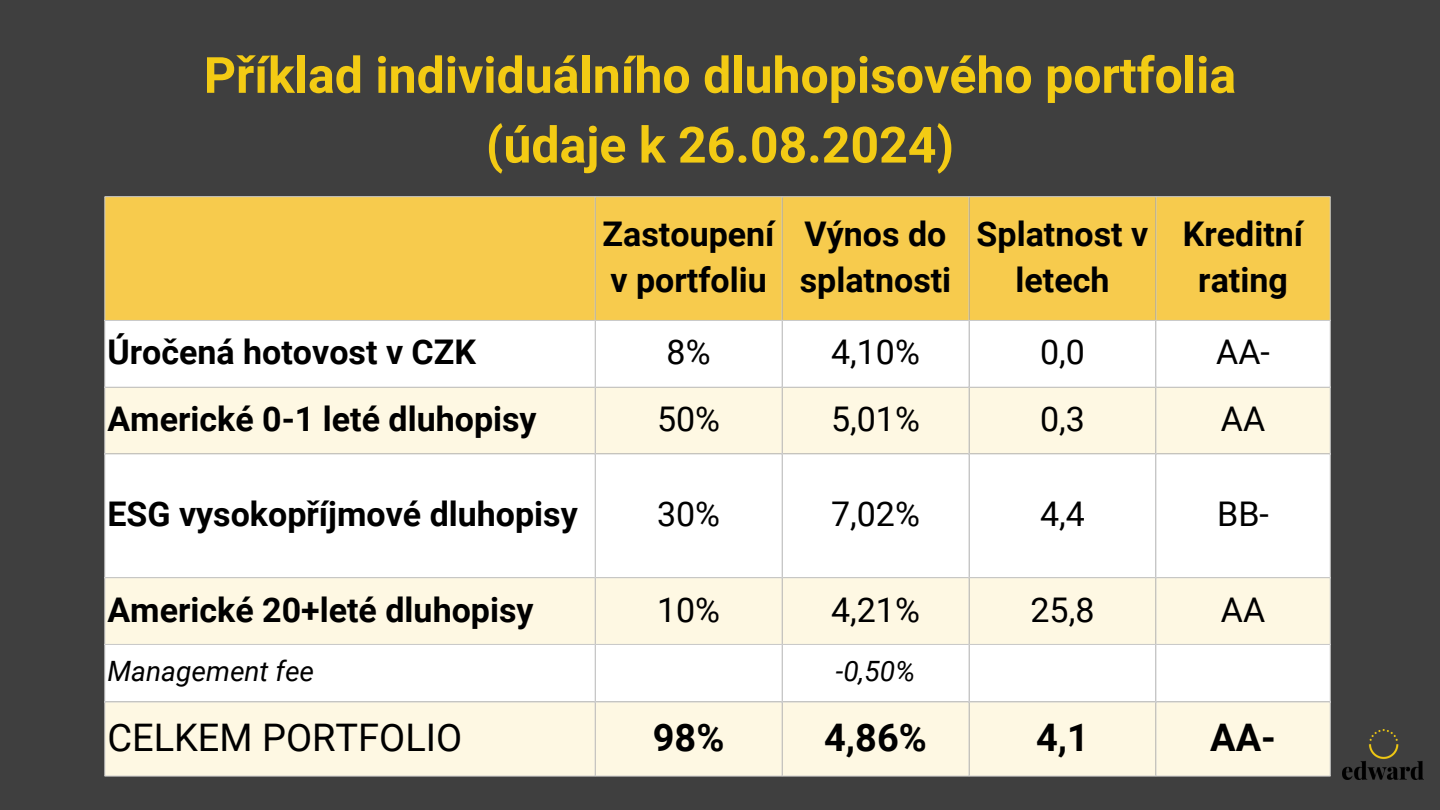
<style>
.page{position:relative;width:1440px;height:810px;background:#3f3f3f}
.page>*{position:absolute;margin:0;border:0;box-sizing:border-box;transform-origin:0 0}
.t1{font:700 50px/69.8px "Roboto";color:#f3cb14;text-align:center}
.t2{font:38px "Roboto";color:#000}
.t3{font:700 38px "Roboto";color:#000}
.t4{font:700 34px/46.5px "Roboto";color:#000}
.t5{font:34px "Roboto";color:#000}
.t6{font:italic 28px "Roboto";color:#000}
</style>
<div class="page">
<img style="left:1343px;top:729px;width:81px;height:51px">
<div style="left:106px;top:197px;width:1224px;height:123px;background:#f7cb4d"></div>
<div style="left:106px;top:321px;width:1224px;height:66px;background:#fff"></div>
<svg style="left:106px;top:388px;width:1224px;height:388px;fill:#fef8e3"></svg>
<hr style="left:105px;top:197px;width:1px;height:579px;background:#ccc">
<hr style="left:595px;top:197px;width:1px;height:579px;background:#ccc">
<hr style="left:782px;top:197px;width:1px;height:579px;background:#ccc">
<hr style="left:969px;top:197px;width:1px;height:579px;background:#ccc">
<hr style="left:1156px;top:197px;width:1px;height:579px;background:#ccc">
<hr style="left:1330px;top:197px;width:1px;height:579px;background:#ccc">
<hr style="left:105px;top:196px;width:1226px;height:1px;background:#ccc">
<hr style="left:105px;top:320px;width:1226px;height:1px;background:#ccc">
<hr style="left:105px;top:387px;width:1226px;height:1px;background:#ccc">
<hr style="left:105px;top:454px;width:1226px;height:1px;background:#ccc">
<hr style="left:105px;top:577px;width:1226px;height:1px;background:#ccc">
<hr style="left:105px;top:644px;width:1226px;height:1px;background:#ccc">
<hr style="left:105px;top:702px;width:1226px;height:1px;background:#ccc">
<hr style="left:105px;top:776px;width:1226px;height:1px;background:#ccc">
<h1 class="t1" style="left:204px;top:41px;width:1034px">Příklad individuálního dluhopisového portfolia (údaje k 26.08.2024)</h1>
<p class="t4" style="left:603px;top:211px;width:173px">Zastoupení v portfoliu</p>
<p class="t4" style="left:800px;top:211px;width:153px">Výnos do splatnosti</p>
<p class="t4" style="left:977px;top:211px;width:173px;text-align:center">Splatnost v letech</p>
<p class="t4" style="left:1183px;top:211px;width:122px;text-align:center">Kreditní rating</p>
<p class="t4" style="left:107px;top:329px;width:370px">Úročená hotovost v CZK</p>
<p class="t5" style="left:667px;top:333px;width:45px">8%</p>
<p class="t5" style="left:831px;top:333px;width:90px">4,10%</p>
<p class="t5" style="left:1040px;top:333px;width:46px">0,0</p>
<p class="t5" style="left:1216px;top:333px;width:55px">AA-</p>
<p class="t4" style="left:107px;top:396px;width:431px">Americké 0-1 leté dluhopisy</p>
<p class="t5" style="left:657px;top:399px;width:65px">50%</p>
<p class="t5" style="left:831px;top:399px;width:90px">5,01%</p>
<p class="t5" style="left:1040px;top:399px;width:46px">0,3</p>
<p class="t5" style="left:1221px;top:399px;width:46px">AA</p>
<p class="t4" style="left:107px;top:491px;width:472px">ESG vysokopříjmové dluhopisy</p>
<p class="t5" style="left:657px;top:495px;width:65px">30%</p>
<p class="t5" style="left:831px;top:495px;width:90px">7,02%</p>
<p class="t5" style="left:1040px;top:495px;width:46px">4,4</p>
<p class="t5" style="left:1217px;top:495px;width:53px">BB-</p>
<p class="t4" style="left:107px;top:587px;width:428px">Americké 20+leté dluhopisy</p>
<p class="t5" style="left:657px;top:590px;width:65px">10%</p>
<p class="t5" style="left:831px;top:590px;width:90px">4,21%</p>
<p class="t5" style="left:1031px;top:590px;width:65px">25,8</p>
<p class="t5" style="left:1221px;top:590px;width:46px">AA</p>
<p class="t6" style="left:107px;top:656px;width:208px">Management fee</p>
<p class="t6" style="left:836px;top:656px;width:81px">-0,50%</p>
<p class="t2" style="left:107px;top:716px;width:356px">CELKEM PORTFOLIO</p>
<p class="t3" style="left:653px;top:716px;width:73px">98%</p>
<p class="t3" style="left:824px;top:716px;width:104px">4,86%</p>
<p class="t3" style="left:1036px;top:716px;width:54px">4,1</p>
<p class="t3" style="left:1210px;top:716px;width:67px">AA-</p>
</div>
